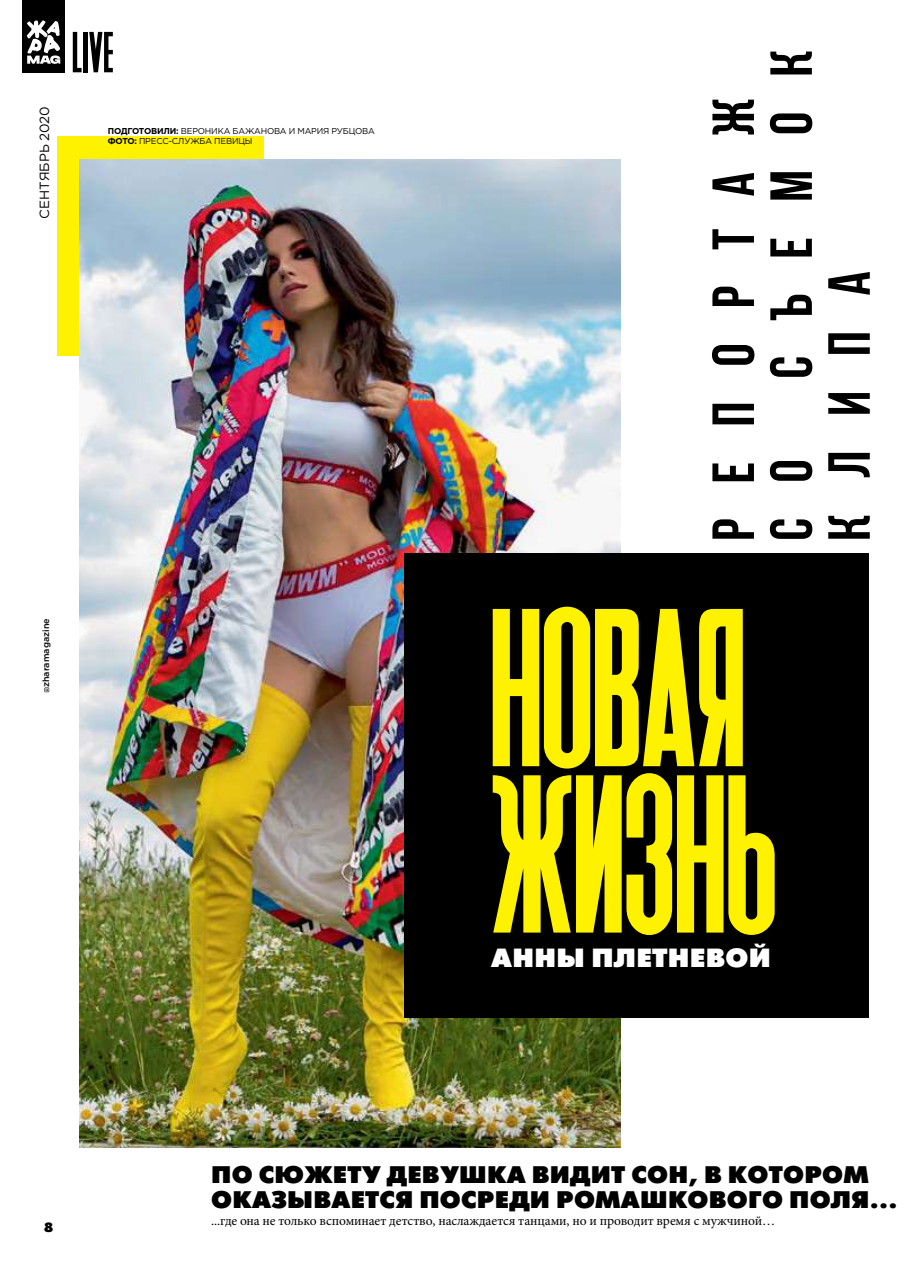
<style>
.page{position:relative;width:915px;height:1276px;background:#fff}
.page>*{position:absolute;margin:0;border:0;box-sizing:border-box;transform-origin:0 0}
.t1{font:208.95px/166.4px "Heathergreen";color:#fff200}
.t2{font:59.25px/57.9px "AA Bebas Neue";letter-spacing:.61em;color:#000}
.t3{font:53.7px "Heathergreen";color:#000}
.t4{font:26.25px "Futura Futuris Black C";letter-spacing:.01em;color:#fff}
.t5{font:24px/25.5px "Futura Futuris Black C";letter-spacing:.01em;color:#000}
.t6{font:13.5px "Minion Pro";letter-spacing:-.01em;color:#000}
.t7{font:13.5px "Futura Futuris Black C";color:#000}
.t8{font:13.35px "Gotham Pro";color:#000}
.t9{font:500 9px "Gotham Pro";letter-spacing:.005em;color:#000}
.t10{font:8.55px/9.9px "Gotham Pro";letter-spacing:-.02em;color:#000}
.s1{font-weight:700}
</style>
<div class="page">
<svg style="left:44px;top:687px;width:5px;height:5px"></svg>
<div style="left:22px;top:0;width:43px;height:72px;background:#000"></div>
<svg style="left:27px;top:20px;width:33px;height:44px"></svg>
<div style="left:57px;top:136px;width:207px;height:219px;background:#fff200"></div>
<img style="left:79px;top:159px;width:541px;height:988px">
<div style="left:404px;top:553px;width:464px;height:464px;background:#000"></div>
<p class="t8" style="left:37px;top:219px;width:114px;rotate:-90deg">СЕНТЯБРЬ 2020</p>
<h3 class="t3" style="left:72px;top:9px;width:43px">LIVE</h3>
<p class="t10" style="left:108px;top:126px;width:268px"><span class="s1">ПОДГОТОВИЛИ:</span> ВЕРОНИКА БАЖАНОВА И МАРИЯ РУБЦОВА<br><span class="s1">ФОТО:</span> ПРЕСС-СЛУЖБА ПЕВИЦЫ</p>
<p class="t9" style="left:41px;top:687px;width:70px;rotate:-90deg">zharamagazine</p>
<h2 class="t2" style="left:761px;top:540px;width:491px;text-indent:162px;rotate:-90deg">СЪЕМОК<br>КЛИПА</h2>
<h2 class="t2" style="left:703px;top:540px;width:443px;rotate:-90deg">РЕПОРТАЖ<br>С О</h2>
<h1 class="t1" style="left:490px;top:585px;width:288px">НОВАЯ<br>ЖИЗНЬ</h1>
<h3 class="t4" style="left:491px;top:943px;width:281px">АННЫ ПЛЕТНЕВОЙ</h3>
<p class="t7" style="left:44px;top:1219px;width:11px">8</p>
<h3 class="t5" style="left:211px;top:1162px;width:687px">ПО СЮЖЕТУ ДЕВУШКА ВИДИТ СОН, В КОТОРОМ<br>ОКАЗЫВАЕТСЯ ПОСРЕДИ РОМАШКОВОГО ПОЛЯ...</h3>
<p class="t6" style="left:211px;top:1211px;width:565px">...где она не только вспоминает детство, наслаждается танцами, но и проводит время с мужчиной…</p>
</div>
